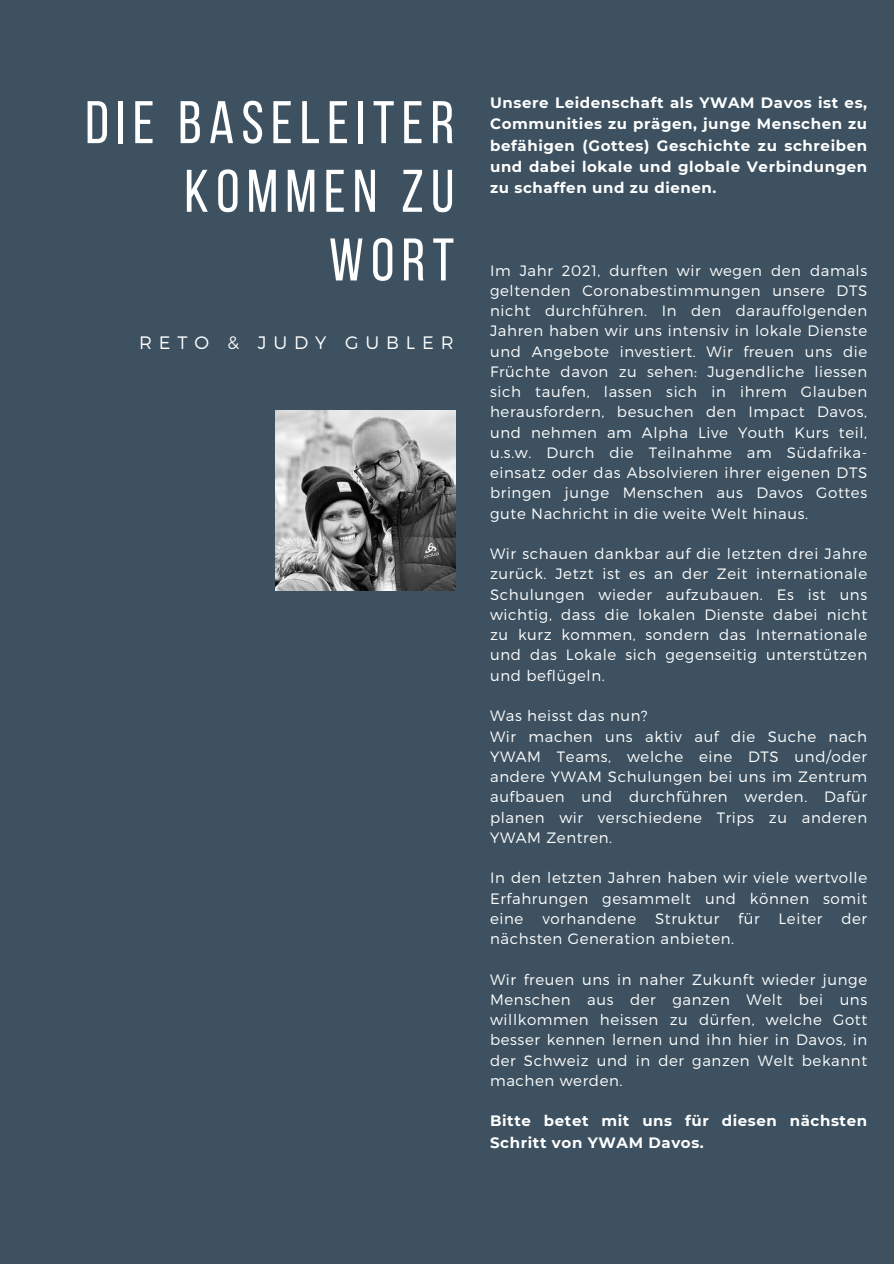
<style>
.page{position:relative;width:894px;height:1264px;background:#fff}
.page>*{position:absolute;margin:0;border:0;box-sizing:border-box;transform-origin:0 0}
.t1{font:60px/68.7px "Bebas Neue";letter-spacing:.12em;color:#fff;text-align:right}
.t2{font:300 18px "Montserrat";letter-spacing:.38em;color:#fff}
.t3{font:300 15px/20.2px "Montserrat";letter-spacing:.04em;color:#fff;text-align:justify}
.t4{font:700 15px/21.3px "Montserrat";letter-spacing:.04em;color:#fff;text-align:justify}
</style>
<div class="page">
<div style="left:0;top:0;width:893px;height:1263px;background:#3d5160"></div>
<img style="left:275px;top:411px;width:180px;height:180px">
<h2 class="t1" style="left:85px;top:94px;width:370px">DIE BASELEITER<br>KOMMEN ZU<br>WORT</h2>
<p class="t2" style="left:139px;top:331px;width:316px">RETO &amp; JUDY GUBLER</p>
<h3 class="t4" style="left:490px;top:92px;width:378px">Unsere Leidenschaft als YWAM Davos ist es, Communities zu prägen, junge Menschen zu befähigen (Gottes) Geschichte zu schreiben und dabei lokale und globale Verbindungen zu schaffen und zu dienen.</h3>
<p class="t3" style="left:490px;top:259px;width:378px">Im Jahr 2021, durften wir wegen den damals geltenden Coronabestimmungen unsere DTS nicht durchführen. In den darauffolgenden Jahren haben wir uns intensiv in lokale Dienste und Angebote investiert. Wir freuen uns die Früchte davon zu sehen: Jugendliche liessen sich taufen, lassen sich in ihrem Glauben herausfordern, besuchen den Impact Davos, und nehmen am Alpha Live Youth Kurs teil, u.s.w. Durch die Teilnahme am Südafrika&shy;einsatz oder das Absolvieren ihrer eigenen DTS bringen junge Menschen aus Davos Gottes gute Nachricht in die weite Welt hinaus.</p>
<p class="t3" style="left:490px;top:543px;width:378px">Wir schauen dankbar auf die letzten drei Jahre zurück. Jetzt ist es an der Zeit internationale Schulungen wieder aufzubauen. Es ist uns wichtig, dass die lokalen Dienste dabei nicht zu kurz kommen, sondern das Internationale und das Lokale sich gegenseitig unterstützen und beflügeln.</p>
<p class="t3" style="left:490px;top:705px;width:159px">Was heisst das nun?</p>
<p class="t3" style="left:490px;top:725px;width:378px">Wir machen uns aktiv auf die Suche nach YWAM Teams, welche eine DTS und/oder andere YWAM Schulungen bei uns im Zentrum aufbauen und durchführen werden. Dafür planen wir verschiedene Trips zu anderen YWAM Zentren.</p>
<p class="t3" style="left:490px;top:867px;width:378px">In den letzten Jahren haben wir viele wertvolle Erfahrungen gesammelt und können somit eine</p>
<p class="t3" style="left:542px;top:907px;width:95px">vorhandene</p>
<p class="t3" style="left:655px;top:907px;width:66px">Struktur</p>
<p class="t3" style="left:738px;top:907px;width:23px">für</p>
<p class="t3" style="left:778px;top:907px;width:45px">Leiter</p>
<p class="t3" style="left:841px;top:907px;width:27px">der</p>
<p class="t3" style="left:490px;top:927px;width:246px">nächsten Generation anbieten.</p>
<p class="t3" style="left:490px;top:968px;width:378px">Wir freuen uns in naher Zukunft wieder junge Menschen aus der ganzen Welt bei uns willkommen heissen zu dürfen, welche Gott besser kennen lernen und ihn hier in Davos, in der Schweiz und in der ganzen Welt bekannt machen werden.</p>
<h3 class="t4" style="left:490px;top:1110px;width:378px">Bitte betet mit uns für diesen nächsten<br>Schritt von YWAM Davos.</h3>
</div>
